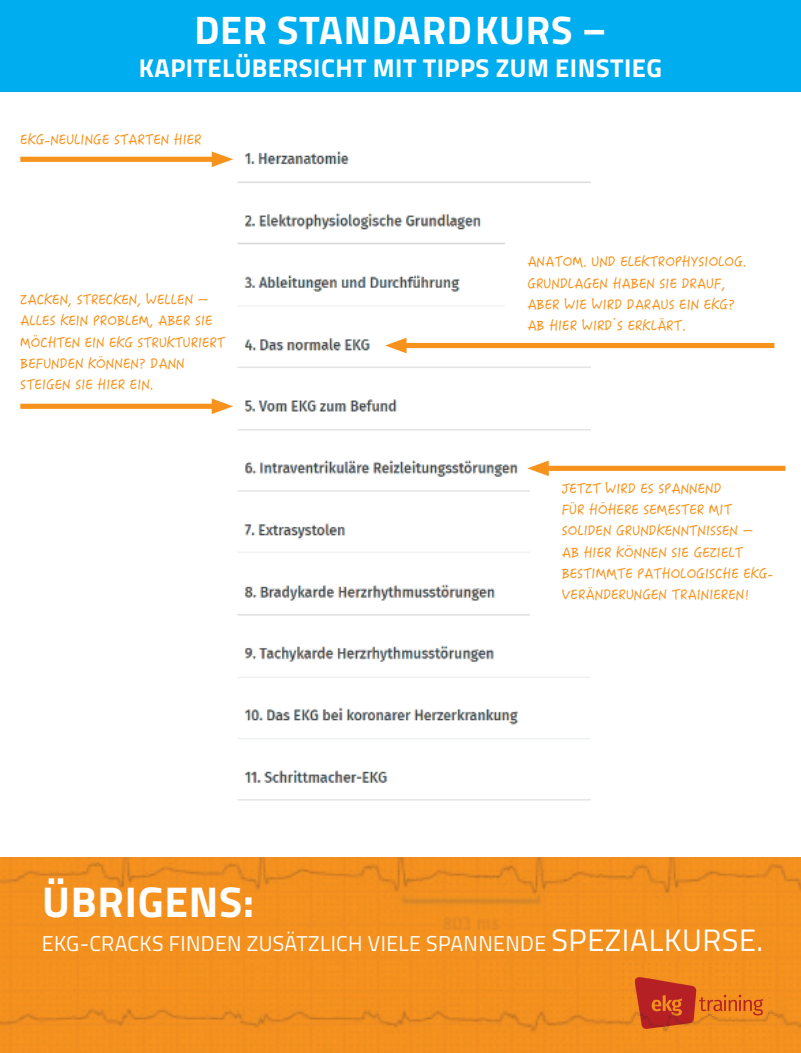
<style>
.page{position:relative;width:801px;height:1053px;background:#fff}
.page>*{position:absolute;margin:0;border:0;box-sizing:border-box;transform-origin:0 0}
.t1{font:700 43.12px "Titillium";letter-spacing:.02em;color:#fff}
.t2{font:700 39.88px "Titillium";letter-spacing:.02em;color:#fff}
.t3{font:700 25.88px "Titillium";letter-spacing:.02em;color:#fff}
.t4{font:21.5px "Titillium";letter-spacing:.02em;color:#fff}
.t5{font:13.25px/21.4px "Hanzi Pen SC W5";letter-spacing:.01em;color:#f7931d}
.s1{font-size:31px}
</style>
<div class="page">
<div style="left:0;top:857px;width:801px;height:195px;background:#f3901f"></div>
<img style="left:237px;top:151px;width:354px;height:650px">
<div style="left:20px;top:157px;width:201px;height:5px;background:#f7931d"></div>
<svg style="left:212px;top:151px;width:21px;height:16px"></svg>
<div style="left:20px;top:403px;width:201px;height:6px;background:#f7931d"></div>
<svg style="left:212px;top:398px;width:21px;height:16px"></svg>
<div style="left:398px;top:343px;width:376px;height:5px;background:#f7931d"></div>
<svg style="left:385px;top:338px;width:21px;height:15px"></svg>
<div style="left:540px;top:465px;width:245px;height:6px;background:#f7931d"></div>
<svg style="left:527px;top:460px;width:22px;height:16px"></svg>
<div style="left:530px;top:481px;width:262px;height:151px;background:#fff"></div>
<div style="left:562px;top:487px;width:220px;height:161px;background:#fff"></div>
<div style="left:0;top:0;width:801px;height:91px;background:#00aeef"></div>
<img style="left:621px;top:962px;width:157px;height:79px">
<div style="left:505px;top:188px;width:262px;height:151px;background:#fff"></div>
<h2 class="t2" style="left:194px;top:0;width:414px">DER STANDARDKURS –</h2>
<h3 class="t3" style="left:139px;top:48px;width:524px">KAPITELÜBERSICHT MIT TIPPS ZUM EINSTIEG</h3>
<p class="t5" style="left:20px;top:129px;width:183px">EKG-NEULINGE STARTEN HIER</p>
<p class="t5" style="left:20px;top:289px;width:206px">ZACKEN, STRECKEN, WELLEN –<br>ALLES KEIN PROBLEM, ABER SIE<br>MÖCHTEN EIN EKG STRUKTURIERT<br>BEFUNDEN KÖNNEN? DANN<br>STEIGEN SIE HIER EIN.</p>
<p class="t5" style="left:527px;top:251px;width:221px">ANATOM. UND ELEKTRO PHYSIOLOG.<br>GRUNDLAGEN HABEN SIE DRAUF,<br>ABER WIE WIRD DARAUS EIN EKG?<br>AB HIER WIRD´S ERKLÄRT.</p>
<p class="t5" style="left:562px;top:477px;width:213px">JETZT WIRD ES SPANNEND<br>FÜR HÖHERE SEMESTER MIT<br>SOLIDEN GRUNDKENNTNISSEN –<br>AB HIER KÖNNEN SIE GEZIELT<br>BESTIMMTE PATHOLOGISCHE EKG-<br>VERÄNDERUNGEN TRAINIEREN!</p>
<h1 class="t1" style="left:42px;top:868px;width:213px">ÜBRIGENS:</h1>
<h3 class="t4" style="left:42px;top:927px;width:722px">EKG-CRACKS FINDEN ZUSÄTZLICH VIELE SPANNENDE <span class="s1">SPEZIALKURSE.</span></h3>
</div>
